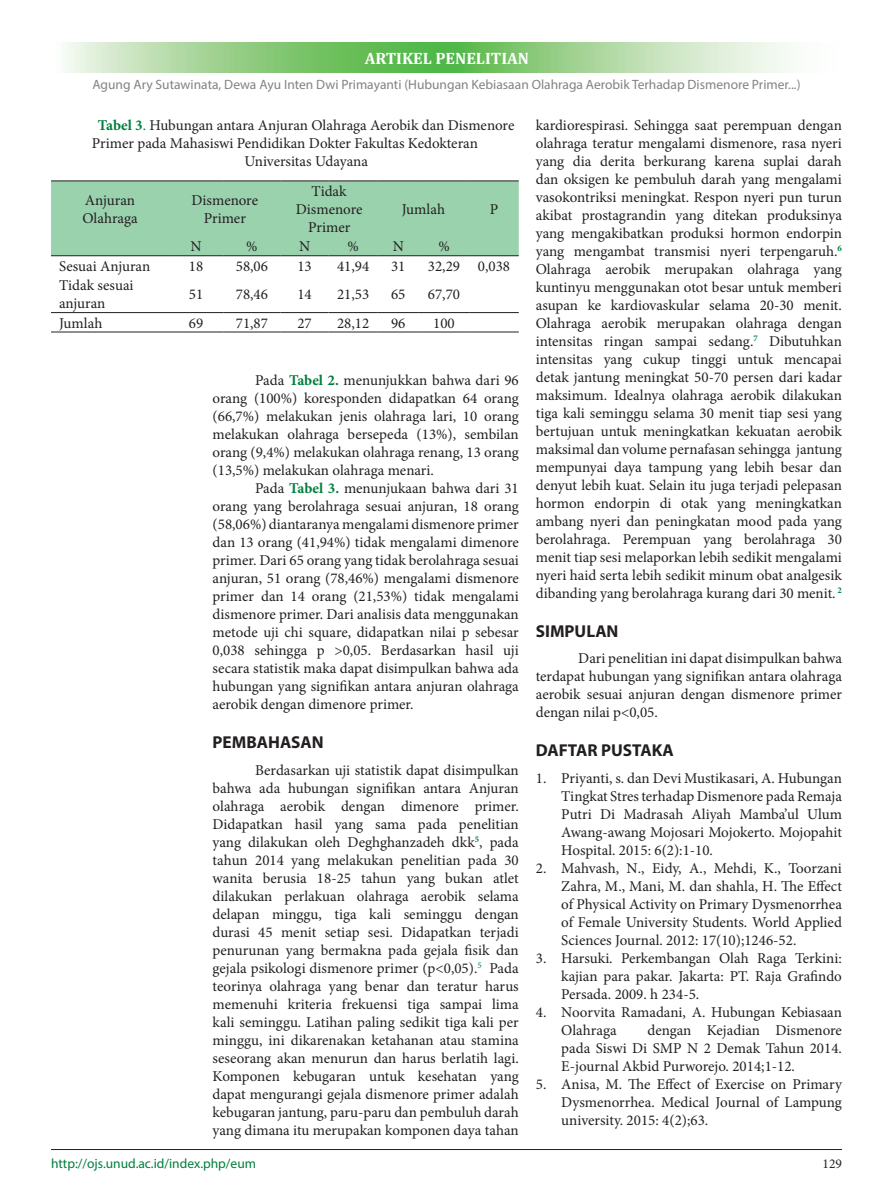
<style>
.page{position:relative;width:893px;height:1191px;background:#fff}
.page>*{position:absolute;margin:0;border:0;box-sizing:border-box;transform-origin:0 0}
.judul{font:700 17.25px "Myriad Pro";color:#231f20}
.t1{font:700 16.5px "Cambria";color:#fff}
.t2{font:15px/18px "Minion Pro";color:#231f20;text-align:justify}
.t3{font:13.5px "Myriad Pro";color:#808285}
.t4{font:13.5px "Myriad Pro";color:#007e3d}
.t5{font:13.5px "Minion Pro";color:#231f20}
.s1{font-weight:700;color:#007e3d}
.s2{color:#007e3d}
</style>
<div class="page">
<svg style="left:65px;top:43px;width:724px;height:29px;background:#a0d495"></svg>
<hr style="left:51px;top:1149px;width:791px;height:1px;background:#231f20">
<div style="left:51px;top:181px;width:468px;height:74px;background:#9ad2ae"></div>
<hr style="left:51px;top:180px;width:118px;height:1px;background:#231f20">
<hr style="left:169px;top:180px;width:54px;height:1px;background:#231f20">
<hr style="left:223px;top:180px;width:58px;height:1px;background:#231f20">
<hr style="left:281px;top:180px;width:47px;height:1px;background:#231f20">
<hr style="left:328px;top:180px;width:50px;height:1px;background:#231f20">
<hr style="left:378px;top:180px;width:41px;height:1px;background:#231f20">
<hr style="left:419px;top:180px;width:50px;height:1px;background:#231f20">
<hr style="left:469px;top:180px;width:50px;height:1px;background:#231f20">
<hr style="left:51px;top:255px;width:118px;height:1px;background:#231f20">
<hr style="left:169px;top:255px;width:54px;height:1px;background:#231f20">
<hr style="left:223px;top:255px;width:58px;height:1px;background:#231f20">
<hr style="left:281px;top:255px;width:47px;height:1px;background:#231f20">
<hr style="left:328px;top:255px;width:50px;height:1px;background:#231f20">
<hr style="left:378px;top:255px;width:41px;height:1px;background:#231f20">
<hr style="left:419px;top:255px;width:50px;height:1px;background:#231f20">
<hr style="left:469px;top:255px;width:50px;height:1px;background:#231f20">
<hr style="left:51px;top:312px;width:118px;height:1px;background:#231f20">
<hr style="left:169px;top:312px;width:54px;height:1px;background:#231f20">
<hr style="left:223px;top:312px;width:58px;height:1px;background:#231f20">
<hr style="left:281px;top:312px;width:47px;height:1px;background:#231f20">
<hr style="left:328px;top:312px;width:50px;height:1px;background:#231f20">
<hr style="left:378px;top:312px;width:41px;height:1px;background:#231f20">
<hr style="left:419px;top:312px;width:50px;height:1px;background:#231f20">
<hr style="left:469px;top:312px;width:50px;height:1px;background:#231f20">
<hr style="left:51px;top:332px;width:118px;height:1px;background:#231f20">
<hr style="left:169px;top:332px;width:54px;height:1px;background:#231f20">
<hr style="left:223px;top:332px;width:58px;height:1px;background:#231f20">
<hr style="left:281px;top:332px;width:47px;height:1px;background:#231f20">
<hr style="left:328px;top:332px;width:50px;height:1px;background:#231f20">
<hr style="left:378px;top:332px;width:41px;height:1px;background:#231f20">
<hr style="left:419px;top:332px;width:50px;height:1px;background:#231f20">
<hr style="left:469px;top:332px;width:50px;height:1px;background:#231f20">
<p class="t1" style="left:365px;top:48px;width:166px">ARTIKEL PENELITIAN</p>
<p class="t3" style="left:92px;top:76px;width:709px">Agung Ary Sutawinata, Dewa Ayu Inten Dwi Primayanti (Hubungan Kebiasaan Olahraga Aerobik Terhadap Dismenore Primer...)</p>
<p class="t2" style="left:92px;top:116px;width:424px;text-indent:6px"><span class="s1">Tabel 3</span><span class="s2">.</span> Hubungan antara Anjuran Olahraga Aerobik dan Dismenore<br>Primer pada Mahasiswi Pendidikan Dokter Fakultas Kedokteran</p>
<p class="t2" style="left:244px;top:152px;width:125px">Universitas Udayana</p>
<p class="t2" style="left:82px;top:191px;width:57px">Anjuran<br>Olahraga</p>
<p class="t2" style="left:192px;top:191px;width:68px;text-align:center">Dismenore<br>Primer</p>
<p class="t2" style="left:296px;top:182px;width:68px;text-align:center">Tidak<br>Dismenore<br>Primer</p>
<p class="t2" style="left:402px;top:200px;width:45px">Jumlah</p>
<p class="t2" style="left:490px;top:200px;width:10px">P</p>
<p class="t2" style="left:191px;top:238px;width:13px">N</p>
<p class="t2" style="left:246px;top:238px;width:13px">%</p>
<p class="t2" style="left:299px;top:238px;width:13px">N</p>
<p class="t2" style="left:347px;top:238px;width:13px">%</p>
<p class="t2" style="left:393px;top:238px;width:13px">N</p>
<p class="t2" style="left:438px;top:238px;width:13px">%</p>
<p class="t2" style="left:59px;top:257px;width:93px">Sesuai Anjuran</p>
<p class="t2" style="left:189px;top:257px;width:16px">18</p>
<p class="t2" style="left:236px;top:257px;width:34px">58,06</p>
<p class="t2" style="left:297px;top:257px;width:16px">13</p>
<p class="t2" style="left:337px;top:257px;width:34px">41,94</p>
<p class="t2" style="left:391px;top:257px;width:16px">31</p>
<p class="t2" style="left:428px;top:257px;width:34px">32,29</p>
<p class="t2" style="left:478px;top:257px;width:34px">0,038</p>
<p class="t2" style="left:59px;top:277px;width:76px">Tidak sesuai anjuran</p>
<p class="t2" style="left:189px;top:286px;width:16px">51</p>
<p class="t2" style="left:236px;top:286px;width:34px">78,46</p>
<p class="t2" style="left:297px;top:286px;width:16px">14</p>
<p class="t2" style="left:337px;top:286px;width:34px">21,53</p>
<p class="t2" style="left:391px;top:286px;width:16px">65</p>
<p class="t2" style="left:428px;top:286px;width:34px">67,70</p>
<p class="t2" style="left:59px;top:314px;width:45px">Jumlah</p>
<p class="t2" style="left:189px;top:314px;width:16px">69</p>
<p class="t2" style="left:236px;top:314px;width:34px">71,87</p>
<p class="t2" style="left:297px;top:314px;width:16px">27</p>
<p class="t2" style="left:337px;top:314px;width:34px">28,12</p>
<p class="t2" style="left:391px;top:314px;width:16px">96</p>
<p class="t2" style="left:433px;top:314px;width:23px">100</p>
<p class="t2" style="left:213px;top:371px;width:308px;text-indent:43px">Pada <span class="s1">Tabel 2.</span> menunjukkan bahwa dari 96 orang (100%) koresponden didapatkan 64 orang (66,7%) melakukan jenis olahraga lari, 10 orang melakukan olahraga bersepeda (13%), sembilan orang (9,4%) melakukan olahraga renang, 13 orang (13,5%) melakukan olahraga menari.</p>
<p class="t2" style="left:213px;top:479px;width:308px;text-indent:43px">Pada <span class="s1">Tabel 3.</span> menunjukaan bahwa dari 31 orang yang berolahraga sesuai anjuran, 18 orang (58,06%) diantaranya mengalami dismenore primer dan 13 orang (41,94%) tidak mengalami dimenore primer. Dari 65 orang yang tidak berolahraga sesuai anjuran, 51 orang (78,46%) mengalami dismenore primer dan 14 orang (21,53%) tidak mengalami dismenore primer. Dari analisis data menggunakan metode uji chi square, didapatkan nilai p sebesar 0,038 sehingga p &gt;0,05. Berdasarkan hasil uji secara statistik maka dapat disimpulkan bahwa ada hubungan yang signifikan antara anjuran olahraga aerobik dengan dimenore primer.</p>
<p class="judul" style="left:213px;top:731px;width:113px">PEMBAHASAN</p>
<p class="t2" style="left:213px;top:761px;width:308px;text-indent:43px">Berdasarkan uji statistik dapat disimpulkan bahwa ada hubungan signifikan antara Anjuran olahraga aerobik dengan dimenore primer.<br>Didapatkan hasil yang sama pada penelitian yang dilakukan oleh Deghghanzadeh dkk<sup>5</sup>, pada tahun 2014 yang melakukan penelitian pada 30 wanita berusia 18-25 tahun yang bukan atlet dilakukan perlakuan olahraga aerobik selama delapan minggu, tiga kali seminggu dengan durasi 45 menit setiap sesi. Didapatkan terjadi penurunan yang bermakna pada gejala fisik dan gejala psikologi dismenore primer (p&lt;0,05).<sup>5</sup> Pada teorinya olahraga yang benar dan teratur harus memenuhi kriteria frekuensi tiga sampai lima kali seminggu. Latihan paling sedikit tiga kali per minggu, ini dikarenakan ketahanan atau stamina seseorang akan menurun dan harus berlatih lagi.<br>Komponen kebugaran untuk kesehatan yang dapat mengurangi gejala dismenore primer adalah kebugaran jantung, paru-paru dan pembuluh darah yang dimana itu merupakan komponen daya tahan</p>
<p class="t2" style="left:536px;top:116px;width:308px">kardiorespirasi. Sehingga saat perempuan dengan olahraga teratur mengalami dismenore, rasa nyeri yang dia derita berkurang karena suplai darah dan oksigen ke pembuluh darah yang mengalami vasokontriksi meningkat. Respon nyeri pun turun akibat prostagrandin yang ditekan produksinya yang mengakibatkan produksi hormon endorpin yang mengambat transmisi nyeri terpengaruh.<sup>6<br></sup>Olahraga aerobik merupakan olahraga yang kuntinyu menggunakan otot besar untuk memberi asupan ke kardiovaskular selama 20-30 menit.<br>Olahraga aerobik merupakan olahraga dengan intensitas ringan sampai sedang.<sup>7</sup> Dibutuhkan intensitas yang cukup tinggi untuk mencapai detak jantung meningkat 50-70 persen dari kadar maksimum. Idealnya olahraga aerobik dilakukan tiga kali seminggu selama 30 menit tiap sesi yang bertujuan untuk meningkatkan kekuatan aerobik maksimal dan volume pernafasan sehingga jantung mempunyai daya tampung yang lebih besar dan denyut lebih kuat. Selain itu juga terjadi pelepasan hormon endorpin di otak yang meningkatkan ambang nyeri dan peningkatan mood pada yang berolahraga. Perempuan yang berolahraga 30 menit tiap sesi melaporkan lebih sedikit mengalami nyeri haid serta lebih sedikit minum obat analgesik dibanding yang berolahraga kurang dari 30 menit. <sup>2</sup></p>
<p class="judul" style="left:536px;top:620px;width:84px">SIMPULAN</p>
<p class="t2" style="left:536px;top:649px;width:308px;text-indent:43px">Dari penelitian ini dapat disimpulkan bahwa terdapat hubungan yang signifikan antara olahraga aerobik sesuai anjuran dengan dismenore primer dengan nilai p&lt;0,05.</p>
<p class="judul" style="left:536px;top:739px;width:140px">DAFTAR PUSTAKA</p>
<p class="t2" style="left:561px;top:769px;width:282px;text-indent:-26px">1. Priyanti, s. dan Devi Mustikasari, A. Hubungan Tingkat Stres terhadap Dismenore pada Remaja Putri Di Madrasah Aliyah Mamba’ul Ulum Awang-awang Mojosari Mojokerto. Mojopahit Hospital. 2015: 6(2):1-10.</p>
<p class="t2" style="left:561px;top:859px;width:282px;text-indent:-26px">2. Mahvash, N., Eidy, A., Mehdi, K., Toorzani Zahra, M., Mani, M. dan shahla, H. The Effect of Physical Activity on Primary Dysmenorrhea of Female University Students. World Applied Sciences Journal. 2012: 17(10);1246-52.</p>
<p class="t2" style="left:561px;top:949px;width:282px;text-indent:-26px">3. Harsuki. Perkembangan Olah Raga Terkini: kajian para pakar. Jakarta: PT. Raja Grafindo Persada. 2009. h 234-5.</p>
<p class="t2" style="left:561px;top:1003px;width:282px;text-indent:-26px">4. Noorvita Ramadani, A. Hubungan Kebiasaan<br>Olahraga</p>
<p class="t2" style="left:561px;top:1021px;width:282px;text-indent:86px">dengan Kejadian Dismenore pada Siswi Di SMP N 2 Demak Tahun 2014.<br>E-journal Akbid Purworejo. 2014;1-12.</p>
<p class="t2" style="left:561px;top:1075px;width:282px;text-indent:-26px">5. Anisa, M. The Effect of Exercise on Primary Dysmenorrhea. Medical Journal of Lampung university. 2015: 4(2);63.</p>
<p class="t4" style="left:51px;top:1154px;width:207px">http://ojs.unud.ac.id/index.php/eum</p>
<p class="t5" style="left:822px;top:1154px;width:21px">129</p>
</div>
